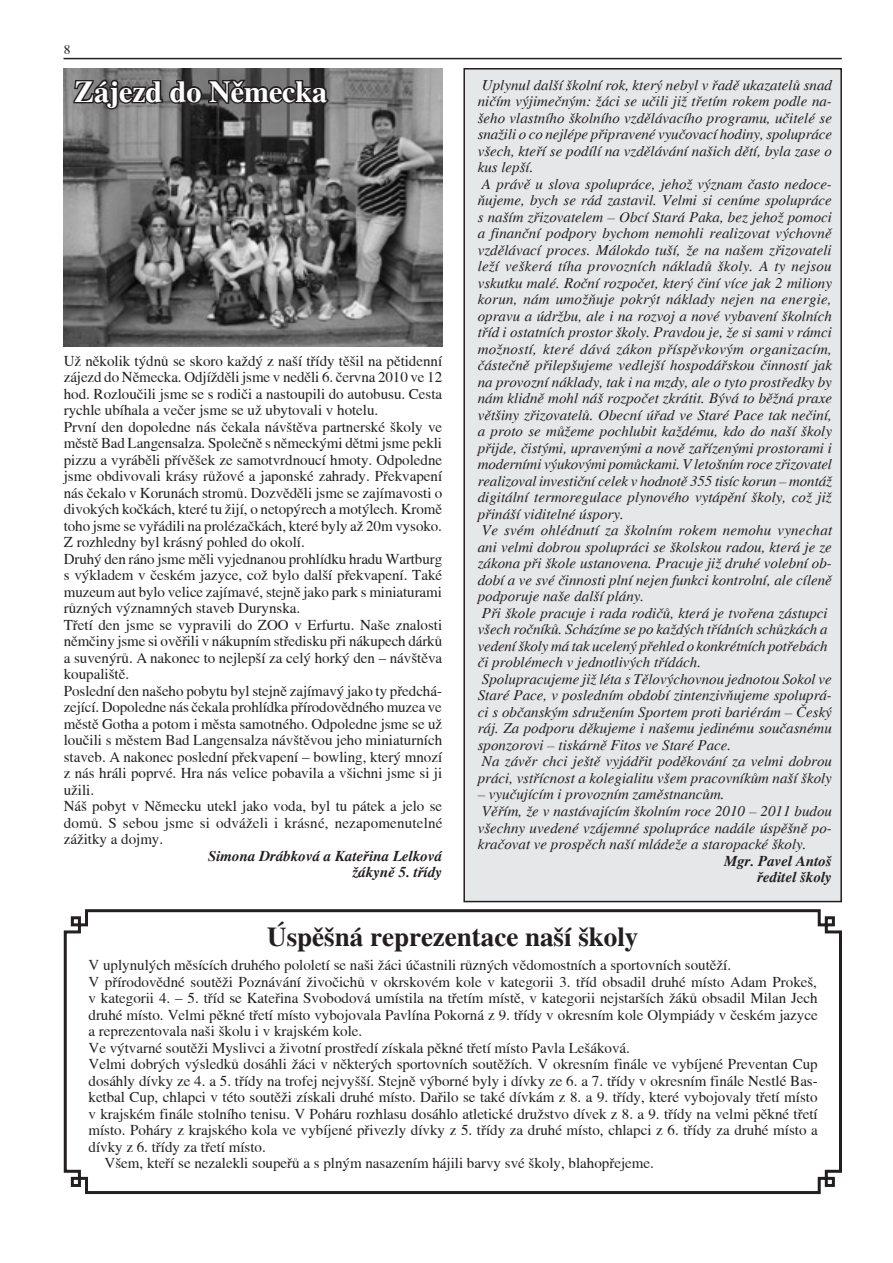
<style>
.page{position:relative;width:893px;height:1263px;background:#fff}
.page>*{position:absolute;margin:0;border:0;box-sizing:border-box;transform-origin:0 0}
.t1{font:700 30px "Toronto";color:#fff}
.t2{font:700 27px "Toronto";color:#231f20}
.t3{font:15px/16.5px "Toronto";color:#231f20}
.t4{font:italic 15px/16.5px "Toronto";color:#231f20}
.t5{font:italic 700 15px/16.5px "Toronto";color:#231f20;text-align:right}
.t6{font:13.5px "Toronto";color:#231f20}
</style>
<div class="page">
<hr style="left:64px;top:58px;width:778px;height:1px;background:#231f20">
<div style="left:464px;top:69px;width:377px;height:832px;background:#e6e7e9"></div>
<div style="left:463px;top:68px;width:379px;height:834px;border:2px solid #231f20"></div>
<svg style="left:63px;top:909px;width:779px;height:286px"></svg>
<img style="left:64px;top:68px;width:378px;height:278px">
<svg style="left:72px;top:70px;width:259px;height:42px;background:#525051"></svg>
<p class="t6" style="left:64px;top:42px;width:8px">8</p>
<h1 class="t1" style="left:74px;top:74px;width:255px">Zájezd do Německa</h1>
<p class="t3" style="left:64px;top:352px;width:380px">Už několik týdnů se skoro každý z naší třídy těšil na pětidenní zájezd do Německa. Odjížděli jsme v neděli 6. června 2010 ve 12 hod. Rozloučili jsme se s rodiči a nastoupili do autobusu. Cesta rychle ubíhala a večer jsme se už ubytovali v hotelu.<br>První den dopoledne nás čekala návštěva partnerské školy ve městě Bad Langensalza. Společně s německými dětmi jsme pekli pizzu a vyráběli přívěšek ze samotvrdnoucí hmoty. Odpoledne jsme obdivovali krásy růžové a japonské zahrady. Překvapení nás čekalo v Korunách stromů. Dozvěděli jsme se zajímavosti o divokých kočkách, které tu žijí, o netopýrech a motýlech. Kromě toho jsme se vyřádili na prolézačkách, které byly až 20m vysoko.<br>Z rozhledny byl krásný pohled do okolí.<br>Druhý den ráno jsme měli vyjednanou prohlídku hradu Wartburg s výkladem v českém jazyce, což bylo další překvapení. Také muzeum aut bylo velice zajímavé, stejně jako park s miniaturami různých významných staveb Durynska.<br>Třetí den jsme se vypravili do ZOO v Erfurtu. Naše znalosti němčiny jsme si ověřili v nákupním středisku při nákupech dárků a suvenýrů. A nakonec to nejlepší za celý horký den – návštěva koupaliště.<br>Poslední den našeho pobytu byl stejně zajímavý jako ty předchá&shy;zející. Dopoledne nás čekala prohlídka přírodovědného muzea ve městě Gotha a potom i města samotného. Odpoledne jsme se už loučili s městem Bad Langensalza návštěvou jeho miniaturních staveb. A nakonec poslední překvapení – bowling, který mnozí z nás hráli poprvé. Hra nás velice pobavila a všichni jsme si ji užili.<br>Náš pobyt v Německu utekl jako voda, byl tu pátek a jelo se domů. S sebou jsme si odváželi i krásné, nezapomenutelné zážitky a dojmy.</p>
<p class="t5" style="left:208px;top:847px;width:236px">Simona Drábková a Kateřina Lelková žákyně 5. třídy</p>
<p class="t4" style="left:478px;top:77px;width:356px">Uplynul další školní rok, který nebyl v řadě ukazatelů snad ničím výjimečným: žáci se učili již třetím rokem podle na&shy;šeho vlastního školního vzdělávacího programu, učitelé se snažili o co nejlépe připravené vyučovací hodiny, spolupráce všech, kteří se podílí na vzdělávání našich dětí, byla zase o kus lepší.<br>A právě u slova spolupráce, jehož význam často nedoce&shy;ňujeme, bych se rád zastavil. Velmi si ceníme spolupráce s naším zřizovatelem – Obcí Stará Paka, bez jehož pomoci a finanční podpory bychom nemohli realizovat výchovně vzdělávací proces. Málokdo tuší, že na našem zřizovateli leží veškerá tíha provozních nákladů školy. A ty nejsou vskutku malé. Roční rozpočet, který činí více jak 2 miliony korun, nám umožňuje pokrýt náklady nejen na energie, opravu a údržbu, ale i na rozvoj a nové vybavení školních tříd i ostatních prostor školy. Pravdou je, že si sami v rámci možností, které dává zákon příspěvkovým organizacím, částečně přilepšujeme vedlejší hospodářskou činností jak na provozní náklady, tak i na mzdy, ale o tyto prostředky by nám klidně mohl náš rozpočet zkrátit. Bývá to běžná praxe většiny zřizovatelů. Obecní úřad ve Staré Pace tak nečiní, a proto se můžeme pochlubit každému, kdo do naší školy přijde, čistými, upravenými a nově zařízenými prostorami i moderními výukovými pomůckami. V letošním roce zřizovatel realizoval investiční celek v hodnotě 355 tisíc korun – montáž digitální termoregulace plynového vytápění školy, což již přináší viditelné úspory.<br>Ve svém ohlédnutí za školním rokem nemohu vynechat ani velmi dobrou spolupráci se školskou radou, která je ze zákona při škole ustanovena. Pracuje již druhé volební ob&shy;dobí a ve své činnosti plní nejen funkci kontrolní, ale cíleně podporuje naše další plány.<br>Při škole pracuje i rada rodičů, která je tvořena zástupci všech ročníků. Scházíme se po každých třídních schůzkách a vedení školy má tak ucelený přehled o konkrétních potřebách či problémech v jednotlivých třídách.<br>Spolupracujeme již léta s Tělovýchovnou jednotou Sokol ve Staré Pace, v posledním období zintenzivňujeme spoluprá&shy;ci s občanským sdružením Sportem proti bariérám – Český ráj. Za podporu děkujeme i našemu jedinému současnému sponzorovi – tiskárně Fitos ve Staré Pace.<br>Na závěr chci ještě vyjádřit poděkování za velmi dobrou práci, vstřícnost a kolegialitu všem pracovníkům naší školy</p>
<p class="t4" style="left:478px;top:786px;width:356px">– vyučujícím i provozním zaměstnancům.<br>Věřím, že v nastávajícím školním roce 2010 – 2011 budou všechny uvedené vzájemné spolupráce nadále úspěšně po&shy;kračovat ve prospěch naší mládeže a staropacké školy.</p>
<p class="t5" style="left:724px;top:852px;width:109px">Mgr. Pavel Antoš ředitel školy</p>
<h2 class="t2" style="left:267px;top:922px;width:373px">Úspěšná reprezentace naší školy</h2>
<p class="t3" style="left:89px;top:957px;width:644px">V uplynulých měsících druhého pololetí se naši žáci účastnili různých vědomostních a sportovních soutěží.</p>
<p class="t3" style="left:89px;top:973px;width:730px">V přírodovědné soutěži Poznávání živočichů v okrskovém kole v kategorii 3. tříd obsadil druhé místo Adam Prokeš,</p>
<p class="t3" style="left:89px;top:990px;width:731px">v kategorii 4. – 5. tříd se Kateřina Svobodová umístila na třetím místě, v kategorii nejstarších žáků obsadil Milan Jech</p>
<p class="t3" style="left:89px;top:1006px;width:731px">druhé místo. Velmi pěkné třetí místo vybojovala Pavlína Pokorná z 9. třídy v okresním kole Olympiády v českém jazyce</p>
<p class="t3" style="left:89px;top:1023px;width:275px">a reprezentovala naši školu i v krajském kole.</p>
<p class="t3" style="left:89px;top:1039px;width:543px">Ve výtvarné soutěži Myslivci a životní prostředí získala pěkné třetí místo Pavla Lešáková.</p>
<p class="t3" style="left:89px;top:1056px;width:731px">Velmi dobrých výsledků dosáhli žáci v některých sportovních soutěžích. V okresním finále ve vybíjené Preventan Cup</p>
<p class="t3" style="left:89px;top:1072px;width:731px">dosáhly dívky ze 4. a 5. třídy na trofej nejvyšší. Stejně výborné byly i dívky ze 6. a 7. třídy v okresním finále Nestlé Bas-</p>
<p class="t3" style="left:89px;top:1089px;width:731px">ketbal Cup, chlapci v této soutěži získali druhé místo. Dařilo se také dívkám z 8. a 9. třídy, které vybojovaly třetí místo</p>
<p class="t3" style="left:89px;top:1105px;width:731px">v krajském finále stolního tenisu. V Poháru rozhlasu dosáhlo atletické družstvo dívek z 8. a 9. třídy na velmi pěkné třetí</p>
<p class="t3" style="left:89px;top:1122px;width:731px">místo. Poháry z krajského kola ve vybíjené přivezly dívky z 5. třídy za druhé místo, chlapci z 6. třídy za druhé místo a</p>
<p class="t3" style="left:89px;top:1138px;width:179px">dívky z 6. třídy za třetí místo.</p>
<p class="t3" style="left:105px;top:1155px;width:551px">Všem, kteří se nezalekli soupeřů a s plným nasazením hájili barvy své školy, blahopřejeme.</p>
</div>
